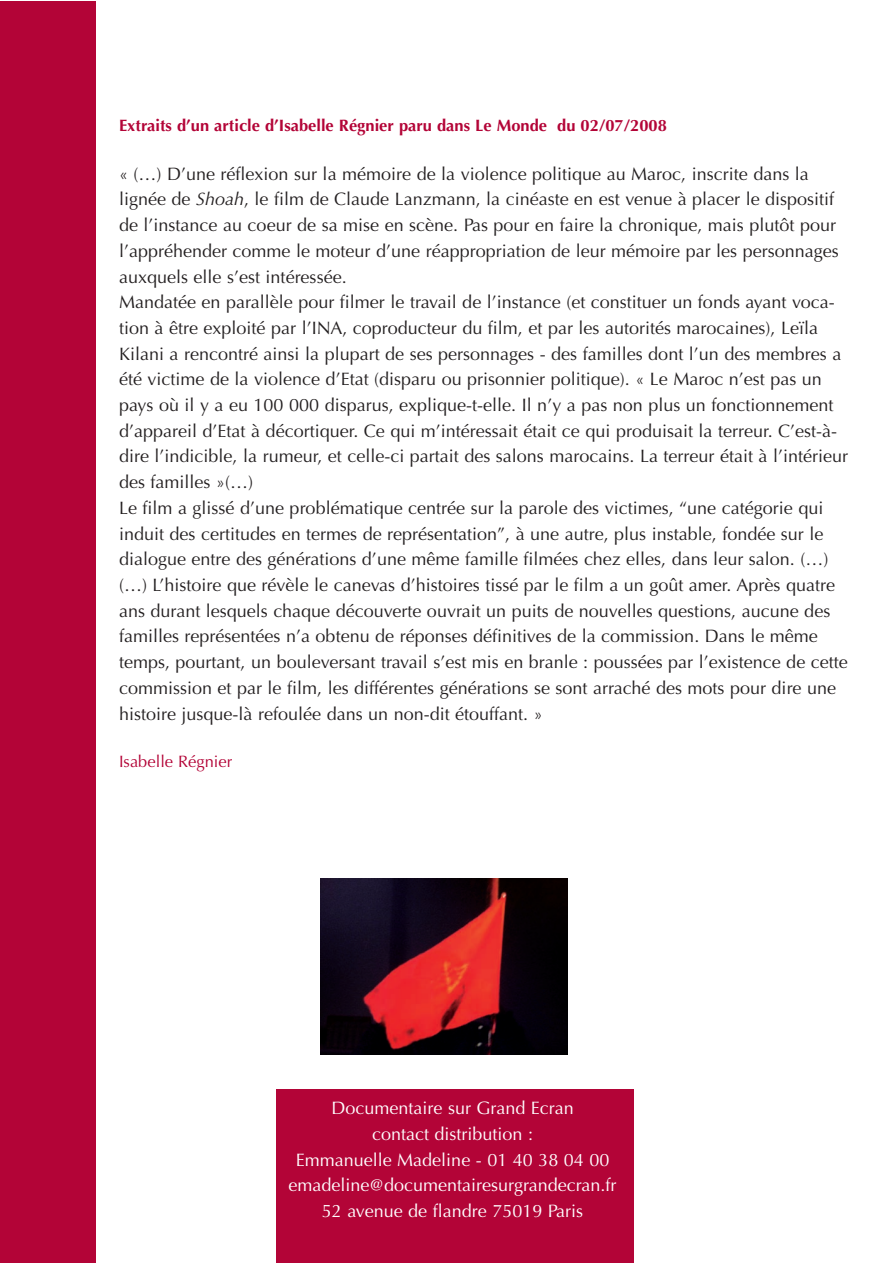
<style>
.page{position:relative;width:893px;height:1263px;background:#fff}
.page>*{position:absolute;margin:0;border:0;box-sizing:border-box;transform-origin:0 0}
.t1{font:18px/25.7px "Optima";color:#231f20}
.t2{font:18px/25.7px "Optima";color:#fff;text-align:center}
.t3{font:700 16.5px "Optima";color:#b30437}
.t4{font:16.5px "Optima";color:#b30437}
.s1{font-style:italic}
</style>
<div class="page">
<div style="left:0;top:1px;width:96px;height:1262px;background:#b30437"></div>
<div style="left:276px;top:1089px;width:357px;height:174px;background:#b30437"></div>
<img style="left:321px;top:879px;width:246px;height:176px">
<p class="t3" style="left:119px;top:116px;width:549px">Extraits d’un article d’Isabelle Régnier paru dans Le Monde du 02/07/2008</p>
<p class="t1" style="left:119px;top:161px;width:730px">« (…) D’une réflexion sur la mémoire de la violence politique au Maroc, inscrite dans la lignée de <span class="s1">Shoah</span>, le film de Claude Lanzmann, la cinéaste en est venue à placer le dispositif de l’instance au coeur de sa mise en scène. Pas pour en faire la chronique, mais plutôt pour l’appréhender comme le moteur d’une réappropriation de leur mémoire par les personnages auxquels elle s’est intéressée.<br>Mandatée en parallèle pour filmer le travail de l’instance (et constituer un fonds ayant voca&shy;tion à être exploité par l’INA, coproducteur du film, et par les autorités marocaines), Leïla Kilani a rencontré ainsi la plupart de ses personnages - des familles dont l’un des membres a été victime de la violence d’Etat (disparu ou prisonnier politique). « Le Maroc n’est pas un pays où il y a eu 100 000 disparus, explique-t-elle. Il n’y a pas non plus un fonctionnement d’appareil d’Etat à décortiquer. Ce qui m’intéressait était ce qui produisait la terreur. C’est-à&shy;dire l’indicible, la rumeur, et celle-ci partait des salons marocains. La terreur était à l’intérieur des familles »(…)<br>Le film a glissé d’une problématique centrée sur la parole des victimes, “une catégorie qui induit des certitudes en termes de représentation”, à une autre, plus instable, fondée sur le dialogue entre des générations d’une même famille filmées chez elles, dans leur salon. (…) (…) L’histoire que révèle le canevas d’histoires tissé par le film a un goût amer. Après quatre ans durant lesquels chaque découverte ouvrait un puits de nouvelles questions, aucune des familles représentées n’a obtenu de réponses définitives de la commission. Dans le même temps, pourtant, un bouleversant travail s’est mis en branle : poussées par l’existence de cette commission et par le film, les différentes générations se sont arraché des mots pour dire une histoire jusque-là refoulée dans un non-dit étouffant. »</p>
<p class="t4" style="left:119px;top:752px;width:115px">Isabelle Régnier</p>
<p class="t2" style="left:289px;top:1095px;width:330px">Documentaire sur Grand Ecran<br>contact distribution :<br>Emmanuelle Madeline - 01 40 38 04 00 emadeline@documentairesurgrandecran.fr<br>52 avenue de flandre 75019 Paris</p>
</div>
